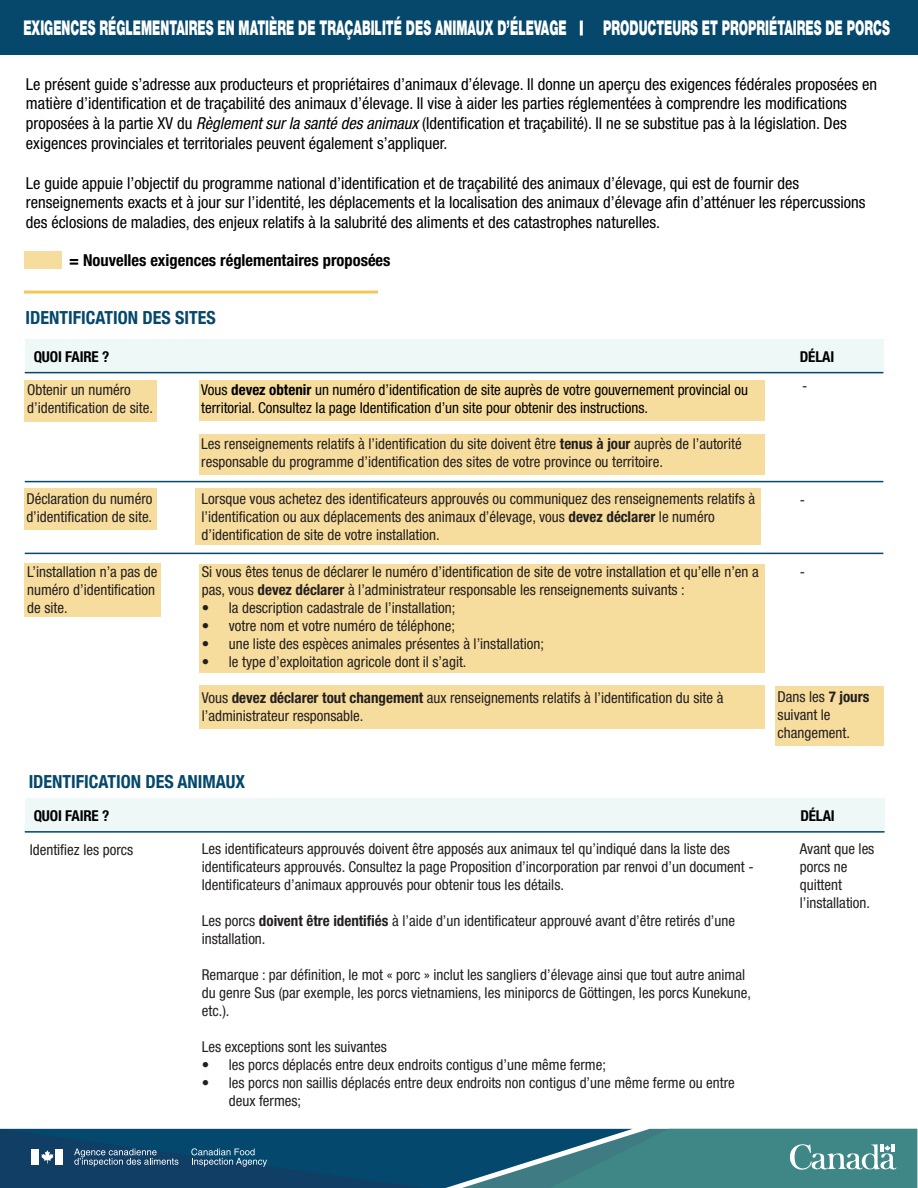
<style>
.page{position:relative;width:918px;height:1188px;background:#fff}
.page>*{position:absolute;margin:0;border:0;box-sizing:border-box;transform-origin:0 0}
.t1{font:900 20.4px "Helvetica Neue LT Std";color:#fff;scale:.58 1}
.t2{font:700 condensed 18px "Helvetica Neue";color:#05486c}
.t3{font:condensed 16.5px/19.8px "Helvetica Neue LT Std";color:#000}
.t4{font:700 condensed 16.5px "Helvetica Neue LT Std";color:#000}
.t5{font:condensed 15px/18px "Helvetica Neue LT Std";color:#231f20}
.t6{font:condensed 15px/18px "Helvetica Neue LT Std";color:#000}
.t7{font:700 condensed 15px "Helvetica Neue LT Std";letter-spacing:-.01em;color:#000}
.s1{font-style:italic}
.s2{font-weight:700}
</style>
<div class="page">
<svg style="left:0;top:1129px;width:917px;height:59px;background:#2a667b"></svg>
<div style="left:0;top:0;width:918px;height:54px;background:#05486c"></div>
<hr style="left:580px;top:21px;width:3px;height:14px;background:#fff">
<div style="left:25px;top:380px;width:132px;height:42px;background:#f7dd9d"></div>
<div style="left:25px;top:488px;width:132px;height:42px;background:#f7dd9d"></div>
<div style="left:25px;top:563px;width:136px;height:54px;background:#f7dd9d"></div>
<div style="left:199px;top:380px;width:566px;height:41px;background:#f7dd9d"></div>
<div style="left:199px;top:434px;width:566px;height:41px;background:#f7dd9d"></div>
<div style="left:195px;top:489px;width:566px;height:56px;background:#f7dd9d"></div>
<div style="left:199px;top:564px;width:566px;height:109px;background:#f7dd9d"></div>
<div style="left:199px;top:686px;width:566px;height:43px;background:#f7dd9d"></div>
<div style="left:775px;top:686px;width:108px;height:59px;background:#f7dd9d"></div>
<hr style="left:24px;top:291px;width:354px;height:3px;background:#f2c75c">
<div style="left:25px;top:799px;width:859px;height:33px;background:#edf8f7"></div>
<div style="left:25px;top:340px;width:858px;height:33px;background:#edf8f7"></div>
<hr style="left:25px;top:372px;width:858px;height:1px;background:#04486d">
<hr style="left:25px;top:481px;width:858px;height:1px;background:#04486d">
<hr style="left:25px;top:553px;width:858px;height:1px;background:#04486d">
<hr style="left:25px;top:831px;width:859px;height:2px;background:#04486d">
<div style="left:24px;top:251px;width:37px;height:18px;background:#f7dd9d"></div>
<h1 class="t1" style="left:23px;top:16px;width:939px">EXIGENCES RÉGLEMENTAIRES EN MATIÈRE DE TRAÇABILITÉ DES ANIMAUX D’ÉLEVAGE</h1>
<h1 class="t1" style="left:603px;top:16px;width:496px">PRODUCTEURS ET PROPRIÉTAIRES DE PORCS</h1>
<p class="t3" style="left:26px;top:74px;width:853px">Le présent guide s’adresse aux producteurs et propriétaires d’animaux d’élevage. Il donne un aperçu des exigences fédérales proposées en matière d’identification et de traçabilité des animaux d’élevage. Il vise à aider les parties réglementées à comprendre les modifications proposées à la partie XV du <span class="s1">Règlement sur la santé des animaux</span> (Identification et traçabilité). Il ne se substitue pas à la législation. Des exigences provinciales et territoriales peuvent également s’appliquer.</p>
<p class="t3" style="left:26px;top:173px;width:841px">Le guide appuie l’objectif du programme national d’identification et de traçabilité des animaux d’élevage, qui est de fournir des renseignements exacts et à jour sur l’identité, les déplacements et la localisation des animaux d’élevage afin d’atténuer les répercussions des éclosions de maladies, des enjeux relatifs à la salubrité des aliments et des catastrophes naturelles.</p>
<p class="t4" style="left:69px;top:250px;width:323px">= Nouvelles exigences réglementaires proposées</p>
<p class="t2" style="left:26px;top:302px;width:192px">IDENTIFICATION DES SITES</p>
<p class="t7" style="left:34px;top:347px;width:77px">QUOI FAIRE ?</p>
<p class="t7" style="left:800px;top:348px;width:36px">DÉLAI</p>
<p class="t5" style="left:27px;top:381px;width:127px">Obtenir un numéro d’identification de site.</p>
<p class="t6" style="left:201px;top:381px;width:548px">Vous <span class="s2">devez obtenir</span> un numéro d’identification de site auprès de votre gouvernement provincial ou territorial. Consultez la page Identification d’un site pour obtenir des instructions.</p>
<p class="t5" style="left:201px;top:435px;width:542px">Les renseignements relatifs à l’identification du site doivent être <span class="s2">tenus à jour</span> auprès de l’autorité responsable du programme d’identification des sites de votre province ou territoire.</p>
<p class="t5" style="left:26px;top:490px;width:128px">Déclaration du numéro d’identification de site.</p>
<p class="t5" style="left:202px;top:490px;width:555px">Lorsque vous achetez des identificateurs approuvés ou communiquez des renseignements relatifs à l’identification ou aux déplacements des animaux d’élevage, vous <span class="s2">devez déclarer</span> le numéro d’identification de site de votre installation.</p>
<p class="t5" style="left:802px;top:377px;width:7px">-</p>
<p class="t5" style="left:800px;top:490px;width:7px">-</p>
<p class="t5" style="left:27px;top:562px;width:132px">L’installation n’a pas de numéro d’identification de site.</p>
<p class="t5" style="left:202px;top:562px;width:559px">Si vous êtes tenus de déclarer le numéro d’identification de site de votre installation et qu’elle n’en a pas, vous <span class="s2">devez déclarer</span> à l’administrateur responsable les renseignements suivants :</p>
<p class="t5" style="left:800px;top:562px;width:7px">-</p>
<p class="t5" style="left:202px;top:598px;width:255px">• la description cadastrale de l’installation;</p>
<p class="t5" style="left:202px;top:616px;width:255px">• votre nom et votre numéro de téléphone;</p>
<p class="t5" style="left:202px;top:634px;width:344px">• une liste des espèces animales présentes à l’installation;</p>
<p class="t5" style="left:202px;top:652px;width:266px">• le type d’exploitation agricole dont il s’agit.</p>
<p class="t5" style="left:202px;top:688px;width:523px">Vous <span class="s2">devez déclarer tout changement</span> aux renseignements relatifs à l’identification du site à l’administrateur responsable.</p>
<p class="t5" style="left:778px;top:688px;width:93px">Dans les <span class="s2">7 jours </span>suivant le changement.</p>
<p class="t2" style="left:29px;top:766px;width:218px">IDENTIFICATION DES ANIMAUX</p>
<p class="t7" style="left:34px;top:807px;width:77px">QUOI FAIRE ?</p>
<p class="t7" style="left:800px;top:807px;width:36px">DÉLAI</p>
<p class="t5" style="left:30px;top:841px;width:105px">Identifiez les porcs</p>
<p class="t5" style="left:202px;top:840px;width:553px">Les identificateurs approuvés doivent être apposés aux animaux tel qu’indiqué dans la liste des identificateurs approuvés. Consultez la page Proposition d’incorporation par renvoi d’un document -<br>Identificateurs d’animaux approuvés pour obtenir tous les détails.</p>
<p class="t5" style="left:202px;top:912px;width:535px">Les porcs <span class="s2">doivent être identifiés</span> à l’aide d’un identificateur approuvé avant d’être retirés d’une installation.</p>
<p class="t5" style="left:202px;top:966px;width:551px">Remarque : par définition, le mot « porc » inclut les sangliers d’élevage ainsi que tout autre animal du genre Sus (par exemple, les porcs vietnamiens, les miniporcs de Göttingen, les porcs Kunekune, etc.).</p>
<p class="t5" style="left:202px;top:1038px;width:187px">Les exceptions sont les suivantes</p>
<p class="t5" style="left:202px;top:1056px;width:406px">• les porcs déplacés entre deux endroits contigus d’une même ferme;</p>
<p class="t5" style="left:229px;top:1074px;width:508px;text-indent:-27px">• les porcs non saillis déplacés entre deux endroits non contigus d’une même ferme ou entre deux fermes;</p>
<p class="t5" style="left:800px;top:840px;width:76px">Avant que les porcs ne quittent l’installation.</p>
</div>
